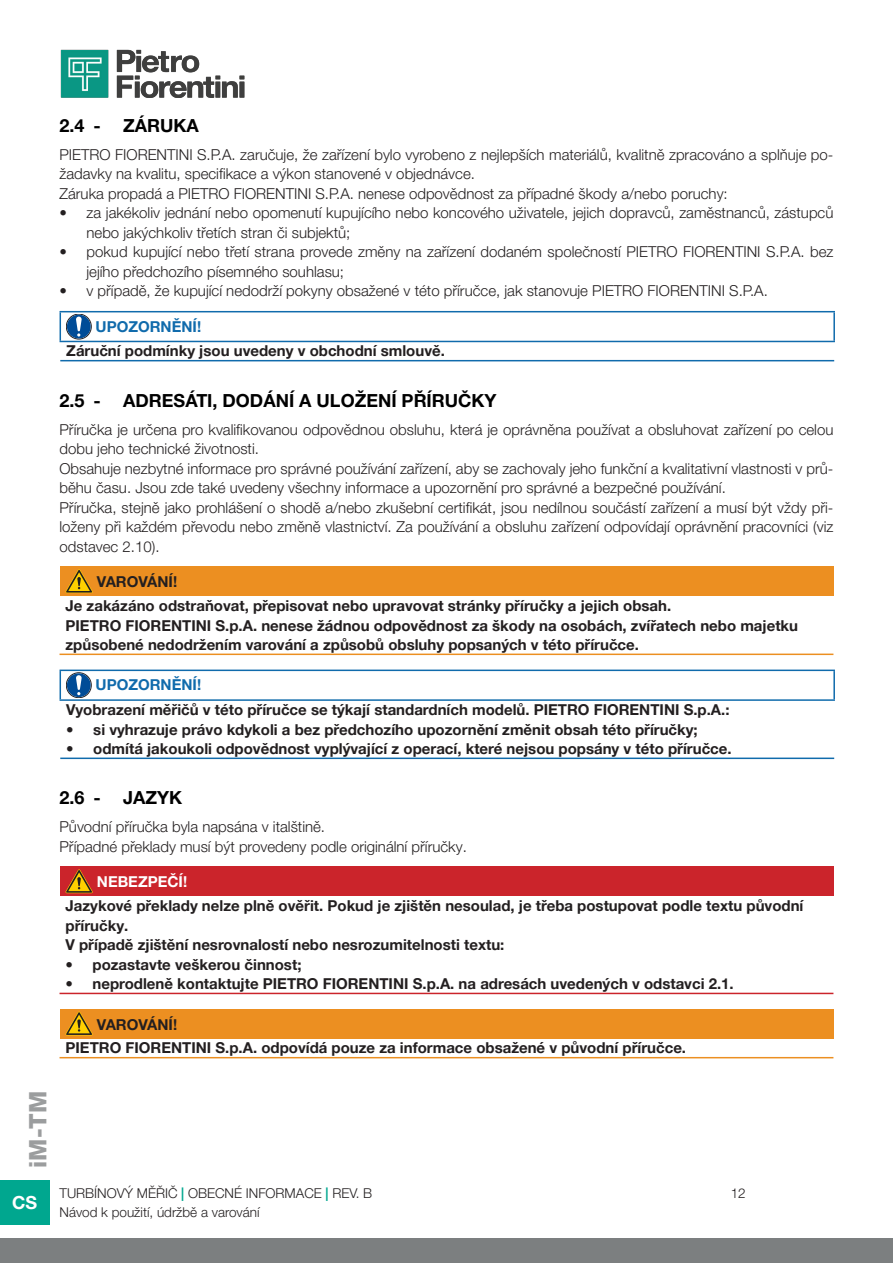
<style>
.page{position:relative;width:893px;height:1263px;background:#fff}
.page>*{position:absolute;margin:0;border:0;box-sizing:border-box;transform-origin:0 0}
.t1{font:800 24px "Helvetica Neue LT Pro";color:#9b9d9e}
.t2{font:700 18px "Helvetica Neue LT Pro";color:#000}
.Corpo_Testo_Helvetica_Neue_LT_Pro_45_Lig{font:300 15px/19.5px "Helvetica Neue LT Pro";color:#231f20}
.Helvetica_Neue_LT_Pro_75_Bold_10_Sx_Nero{font:700 15px/19.5px "Helvetica Neue LT Pro";color:#231f20}
.Helvetica_Neue_LT_Pro_75_Bold_10_Sx_AVVI{font:700 15px "Helvetica Neue LT Pro";color:#106bac}
.Helvetica_Neue_LT_Pro_75_Bold_10_Sx_AVVE{font:700 15px "Helvetica Neue LT Pro";color:#231f20}
.Helvetica_Neue_LT_Pro_75_Bold_10_Sx_PERI{font:700 15px "Helvetica Neue LT Pro";color:#fff}
.t3{font:300 13.5px "Helvetica Neue LT Pro";color:#231f20}
.s1{font-weight:700;color:#00a78f}
</style>
<div class="page">
<img style="left:60px;top:49px;width:185px;height:49px">
<div style="left:0;top:1238px;width:893px;height:25px;background:#7c7f80"></div>
<div style="left:0;top:1180px;width:50px;height:45px;background:#00a78f"></div>
<hr style="left:60px;top:360px;width:774px;height:1px;background:#106bac">
<hr style="left:60px;top:311px;width:775px;height:1px;background:#106bac">
<svg style="left:60px;top:312px;width:1px;height:29px"></svg>
<hr style="left:833px;top:312px;width:2px;height:29px;background:#106bac">
<hr style="left:60px;top:341px;width:775px;height:1px;background:#106bac">
<svg style="left:66px;top:314px;width:25px;height:25px"></svg>
<div style="left:66px;top:314px;width:25px;height:25px;border:1px solid #231f20;border-radius:50%"></div>
<div style="left:67px;top:315px;width:24px;height:23px;background:#004c97;border-radius:50%"></div>
<svg style="left:76px;top:317px;width:6px;height:20px"></svg>
<div style="left:60px;top:566px;width:773px;height:30px;background:#ec8f21"></div>
<hr style="left:60px;top:653px;width:773px;height:2px;background:#ec8f21">
<svg style="left:66px;top:569px;width:27px;height:24px"></svg>
<hr style="left:60px;top:757px;width:774px;height:2px;background:#106bac">
<hr style="left:60px;top:669px;width:775px;height:2px;background:#106bac">
<svg style="left:60px;top:671px;width:1px;height:28px"></svg>
<hr style="left:833px;top:671px;width:2px;height:28px;background:#106bac">
<hr style="left:60px;top:699px;width:775px;height:2px;background:#106bac">
<svg style="left:66px;top:673px;width:25px;height:25px"></svg>
<div style="left:66px;top:673px;width:25px;height:25px;border:1px solid #231f20;border-radius:50%"></div>
<div style="left:67px;top:673px;width:24px;height:24px;background:#004c97;border-radius:50%"></div>
<svg style="left:76px;top:675px;width:6px;height:20px"></svg>
<div style="left:60px;top:866px;width:773px;height:30px;background:#cb242b"></div>
<hr style="left:60px;top:993px;width:773px;height:1px;background:#cb242b">
<svg style="left:66px;top:869px;width:27px;height:24px"></svg>
<div style="left:60px;top:1009px;width:773px;height:29px;background:#ec8f21"></div>
<hr style="left:60px;top:1057px;width:773px;height:1px;background:#ec8f21">
<svg style="left:66px;top:1012px;width:27px;height:23px"></svg>
<p class="t2" style="left:60px;top:114px;width:141px">2.4 - ZÁRUKA</p>
<p class="Corpo_Testo_Helvetica_Neue_LT_Pro_45_Lig" style="left:60px;top:145px;width:775px">PIETRO FIORENTINI S.p.A. zaručuje, že zařízení bylo vyrobeno z nejlepších materiálů, kvalitně zpracováno a splňuje po&shy;žadavky na kvalitu, specifikace a výkon stanovené v objednávce.</p>
<p class="Corpo_Testo_Helvetica_Neue_LT_Pro_45_Lig" style="left:60px;top:184px;width:670px">Záruka propadá a PIETRO FIORENTINI S.p.A. nenese odpovědnost za případné škody a/nebo poruchy:</p>
<p class="Corpo_Testo_Helvetica_Neue_LT_Pro_45_Lig" style="left:87px;top:203px;width:748px;text-indent:-27px">• za jakékoliv jednání nebo opomenutí kupujícího nebo koncového uživatele, jejich dopravců, zaměstnanců, zástupců nebo jakýchkoliv třetích stran či subjektů;</p>
<p class="Corpo_Testo_Helvetica_Neue_LT_Pro_45_Lig" style="left:87px;top:242px;width:748px;text-indent:-27px">• pokud kupující nebo třetí strana provede změny na zařízení dodaném společností PIETRO FIORENTINI S.p.A. bez jejího předchozího písemného souhlasu;</p>
<p class="Corpo_Testo_Helvetica_Neue_LT_Pro_45_Lig" style="left:60px;top:281px;width:710px">• v případě, že kupující nedodrží pokyny obsažené v této příručce, jak stanovuje PIETRO FIORENTINI S.p.A.</p>
<p class="Helvetica_Neue_LT_Pro_75_Bold_10_Sx_AVVI" style="left:96px;top:317px;width:107px">UPOZORNĚNÍ!</p>
<p class="Helvetica_Neue_LT_Pro_75_Bold_10_Sx_Nero" style="left:66px;top:341px;width:380px">Záruční podmínky jsou uvedeny v obchodní smlouvě.</p>
<p class="t2" style="left:60px;top:389px;width:439px">2.5 - ADRESÁTI, DODÁNÍ A ULOŽENÍ PŘÍRUČKY</p>
<p class="Corpo_Testo_Helvetica_Neue_LT_Pro_45_Lig" style="left:60px;top:419px;width:775px">Příručka je určena pro kvalifikovanou odpovědnou obsluhu, která je oprávněna používat a obsluhovat zařízení po celou dobu jeho technické životnosti.</p>
<p class="Corpo_Testo_Helvetica_Neue_LT_Pro_45_Lig" style="left:60px;top:458px;width:775px">Obsahuje nezbytné informace pro správné používání zařízení, aby se zachovaly jeho funkční a kvalitativní vlastnosti v prů&shy;běhu času. Jsou zde také uvedeny všechny informace a upozornění pro správné a bezpečné používání.</p>
<p class="Corpo_Testo_Helvetica_Neue_LT_Pro_45_Lig" style="left:60px;top:497px;width:775px;text-align:justify">Příručka, stejně jako prohlášení o shodě a/nebo zkušební certifikát, jsou nedílnou součástí zařízení a musí být vždy při&shy;loženy při každém převodu nebo změně vlastnictví. Za používání a obsluhu zařízení odpovídají oprávnění pracovníci (viz odstavec 2.10).</p>
<p class="Helvetica_Neue_LT_Pro_75_Bold_10_Sx_AVVE" style="left:97px;top:572px;width:82px">VAROVÁNÍ!</p>
<p class="Helvetica_Neue_LT_Pro_75_Bold_10_Sx_Nero" style="left:66px;top:596px;width:607px">Je zakázáno odstraňovat, přepisovat nebo upravovat stránky příručky a jejich obsah.</p>
<p class="Helvetica_Neue_LT_Pro_75_Bold_10_Sx_Nero" style="left:66px;top:615px;width:734px">PIETRO FIORENTINI S.p.A. nenese žádnou odpovědnost za škody na osobách, zvířatech nebo majetku způsobené nedodržením varování a způsobů obsluhy popsaných v této příručce.</p>
<p class="Helvetica_Neue_LT_Pro_75_Bold_10_Sx_AVVI" style="left:96px;top:676px;width:107px">UPOZORNĚNÍ!</p>
<p class="Helvetica_Neue_LT_Pro_75_Bold_10_Sx_Nero" style="left:66px;top:700px;width:665px">Vyobrazení měřičů v této příručce se týkají standardních modelů. PIETRO FIORENTINI S.p.A.:</p>
<p class="Helvetica_Neue_LT_Pro_75_Bold_10_Sx_Nero" style="left:66px;top:719px;width:633px">• si vyhrazuje právo kdykoli a bez předchozího upozornění změnit obsah této příručky;</p>
<p class="Helvetica_Neue_LT_Pro_75_Bold_10_Sx_Nero" style="left:66px;top:739px;width:667px">• odmítá jakoukoli odpovědnost vyplývající z operací, které nejsou popsány v této příručce.</p>
<p class="t2" style="left:60px;top:787px;width:124px">2.6 - JAZYK</p>
<p class="Corpo_Testo_Helvetica_Neue_LT_Pro_45_Lig" style="left:60px;top:817px;width:267px">Původní příručka byla napsána v italštině.</p>
<p class="Corpo_Testo_Helvetica_Neue_LT_Pro_45_Lig" style="left:60px;top:836px;width:409px">Případné překlady musí být provedeny podle originální příručky.</p>
<p class="Helvetica_Neue_LT_Pro_75_Bold_10_Sx_PERI" style="left:97px;top:873px;width:92px">NEBEZPEČÍ!</p>
<p class="Helvetica_Neue_LT_Pro_75_Bold_10_Sx_Nero" style="left:66px;top:896px;width:739px">Jazykové překlady nelze plně ověřit. Pokud je zjištěn nesoulad, je třeba postupovat podle textu původní příručky.</p>
<p class="Helvetica_Neue_LT_Pro_75_Bold_10_Sx_Nero" style="left:66px;top:935px;width:440px">V případě zjištění nesrovnalostí nebo nesrozumitelnosti textu:</p>
<p class="Helvetica_Neue_LT_Pro_75_Bold_10_Sx_Nero" style="left:66px;top:954px;width:237px">• pozastavte veškerou činnost;</p>
<p class="Helvetica_Neue_LT_Pro_75_Bold_10_Sx_Nero" style="left:66px;top:974px;width:670px">• neprodleně kontaktujte PIETRO FIORENTINI S.p.A. na adresách uvedených v odstavci 2.1.</p>
<p class="Helvetica_Neue_LT_Pro_75_Bold_10_Sx_AVVE" style="left:97px;top:1015px;width:82px">VAROVÁNÍ!</p>
<p class="Helvetica_Neue_LT_Pro_75_Bold_10_Sx_Nero" style="left:66px;top:1038px;width:622px">PIETRO FIORENTINI S.p.A. odpovídá pouze za informace obsažené v původní příručce.</p>
<h1 class="t1" style="left:24px;top:1168px;width:78px;rotate:-90deg">iM-TM</h1>
<p class="t3" style="left:12px;top:1204px;width:249px"><sup>CS</sup> Návod k použití, údržbě a varování</p>
<p class="t3" style="left:60px;top:1185px;width:314px">TURBÍNOVÝ MĚŘIČ <span class="s1">|</span> OBECNÉ INFORMACE <span class="s1">|</span> REV. B</p>
<p class="t3" style="left:731px;top:1185px;width:17px">12</p>
</div>
